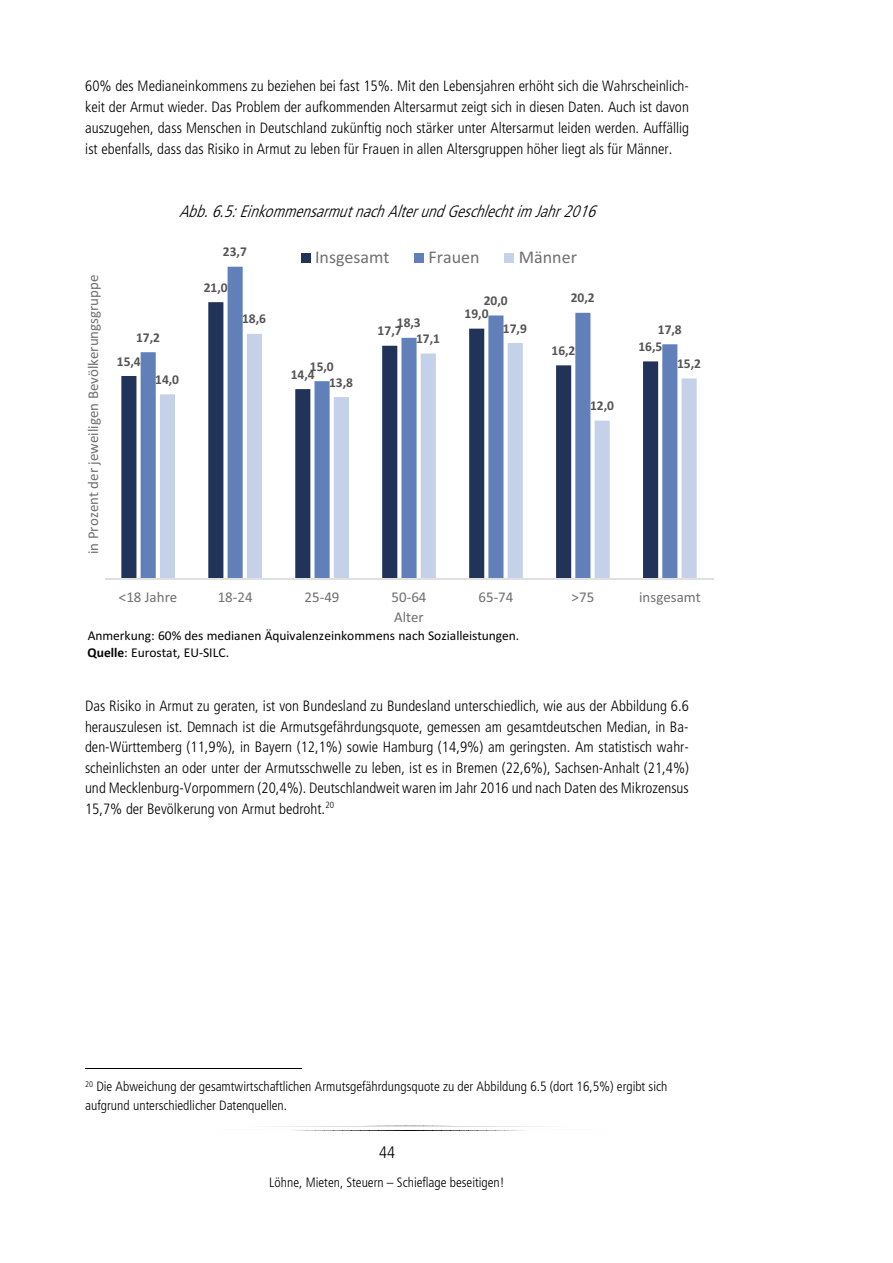
<style>
.page{position:relative;width:893px;height:1263px;background:#fff}
.page>*{position:absolute;margin:0;border:0;box-sizing:border-box;transform-origin:0 0}
.t1{font:18px "Calibri";color:#707070}
.t2{font:italic 16.5px "DGB";color:#000}
.t3{font:16.5px "DGB";color:#000}
.t4{font:15px/20.4px "DGB";color:#000;text-align:justify}
.t5{font:15px "Calibri";color:#707070}
.t6{font:13.5px/18.3px "DGB";color:#000}
.t7{font:13.5px/16.5px "Calibri";color:#000}
.t8{font:700 13.5px "Calibri";color:#545454}
.s1{font-weight:700}
</style>
<div class="page">
<svg style="left:261px;top:1125px;width:289px;height:6px"></svg>
<hr style="left:85px;top:1068px;width:216px;height:1px;background:#000">
<svg style="left:121px;top:352px;width:20px;height:226px;fill:#213359"></svg>
<svg style="left:141px;top:267px;width:450px;height:311px"></svg>
<svg style="left:160px;top:334px;width:537px;height:244px"></svg>
<hr style="left:105px;top:578px;width:608px;height:1px;background:#e0e0e0">
<div style="left:301px;top:253px;width:10px;height:10px;background:#213359"></div>
<div style="left:414px;top:253px;width:10px;height:10px;background:#6180ba"></div>
<div style="left:504px;top:253px;width:10px;height:10px;background:#c4d1e8"></div>
<p class="t4" style="left:85px;top:76px;width:605px;line-height:21px">60% des Medianeinkommens zu beziehen bei fast 15%. Mit den Lebensjahren erhöht sich die Wahrscheinlich&shy;keit der Armut wieder. Das Problem der aufkommenden Altersarmut zeigt sich in diesen Daten. Auch ist davon auszugehen, dass Menschen in Deutschland zukünftig noch stärker unter Altersarmut leiden werden. Auffällig ist ebenfalls, dass das Risiko in Armut zu leben für Frauen in allen Altersgruppen höher liegt als für Männer.</p>
<p class="t2" style="left:179px;top:202px;width:422px">Abb. 6.5: Einkommensarmut nach Alter und Geschlecht im Jahr 2016</p>
<p class="t5" style="left:84px;top:554px;width:281px;rotate:-90deg">in Prozent der jeweiligen Bevölkerungsgruppe</p>
<p class="t8" style="left:223px;top:244px;width:25px">23,7</p>
<p class="t1" style="left:315px;top:246px;width:76px">Insgesamt</p>
<p class="t1" style="left:429px;top:246px;width:53px">Frauen</p>
<p class="t1" style="left:519px;top:246px;width:60px">Männer</p>
<p class="t8" style="left:204px;top:279px;width:25px">21,0</p>
<p class="t8" style="left:484px;top:292px;width:25px">20,0</p>
<p class="t8" style="left:571px;top:290px;width:25px">20,2</p>
<p class="t8" style="left:136px;top:329px;width:25px">17,2</p>
<p class="t8" style="left:117px;top:353px;width:25px">15,4</p>
<p class="t8" style="left:155px;top:371px;width:25px">14,0</p>
<p class="t8" style="left:242px;top:311px;width:25px">18,6</p>
<p class="t8" style="left:310px;top:358px;width:25px">15,0</p>
<p class="t8" style="left:291px;top:366px;width:25px">14,4</p>
<p class="t8" style="left:329px;top:374px;width:25px">13,8</p>
<p class="t8" style="left:397px;top:315px;width:25px">18,3</p>
<p class="t8" style="left:378px;top:323px;width:25px">17,7</p>
<p class="t8" style="left:416px;top:330px;width:25px">17,1</p>
<p class="t8" style="left:465px;top:306px;width:25px">19,0</p>
<p class="t8" style="left:503px;top:320px;width:25px">17,9</p>
<p class="t8" style="left:658px;top:321px;width:25px">17,8</p>
<p class="t8" style="left:551px;top:342px;width:25px">16,2</p>
<p class="t8" style="left:638px;top:338px;width:25px">16,5</p>
<p class="t8" style="left:677px;top:355px;width:25px">15,2</p>
<p class="t8" style="left:590px;top:398px;width:25px">12,0</p>
<p class="t5" style="left:119px;top:588px;width:60px">&lt;18 Jahre</p>
<p class="t5" style="left:218px;top:588px;width:36px">18-24</p>
<p class="t5" style="left:305px;top:588px;width:36px">25-49</p>
<p class="t5" style="left:392px;top:588px;width:36px">50-64</p>
<p class="t5" style="left:478px;top:588px;width:36px">65-74</p>
<p class="t5" style="left:572px;top:588px;width:24px">&gt;75</p>
<p class="t5" style="left:639px;top:588px;width:63px">insgesamt</p>
<p class="t5" style="left:394px;top:608px;width:31px">Alter</p>
<p class="t7" style="left:88px;top:627px;width:433px">Anmerkung: 60% des medianen Äquivalenzeinkommens nach Sozialleistungen.<br><span class="s1">Quelle</span>: Eurostat, EU-SILC.</p>
<p class="t4" style="left:85px;top:696px;width:605px">Das Risiko in Armut zu geraten, ist von Bundesland zu Bundesland unterschiedlich, wie aus der Abbildung 6.6 herauszulesen ist. Demnach ist die Armutsgefährdungsquote, gemessen am gesamtdeutschen Median, in Ba&shy;den-Württemberg (11,9%), in Bayern (12,1%) sowie Hamburg (14,9%) am geringsten. Am statistisch wahr&shy;scheinlichsten an oder unter der Armutsschwelle zu leben, ist es in Bremen (22,6%), Sachsen-Anhalt (21,4%) und Mecklenburg-Vorpommern (20,4%). Deutschlandweit waren im Jahr 2016 und nach Daten des Mikrozensus 15,7% der Bevölkerung von Armut bedroht.<sup>20</sup></p>
<p class="t6" style="left:85px;top:1077px;width:584px"><sup>20</sup> Die Abweichung der gesamtwirtschaftlichen Armutsgefährdungsquote zu der Abbildung 6.5 (dort 16,5%) ergibt sich aufgrund unterschiedlicher Datenquellen.</p>
<p class="t3" style="left:379px;top:1143px;width:17px">44</p>
<p class="t6" style="left:269px;top:1173px;width:237px">Löhne, Mieten, Steuern – Schieflage beseitigen!</p>
</div>
